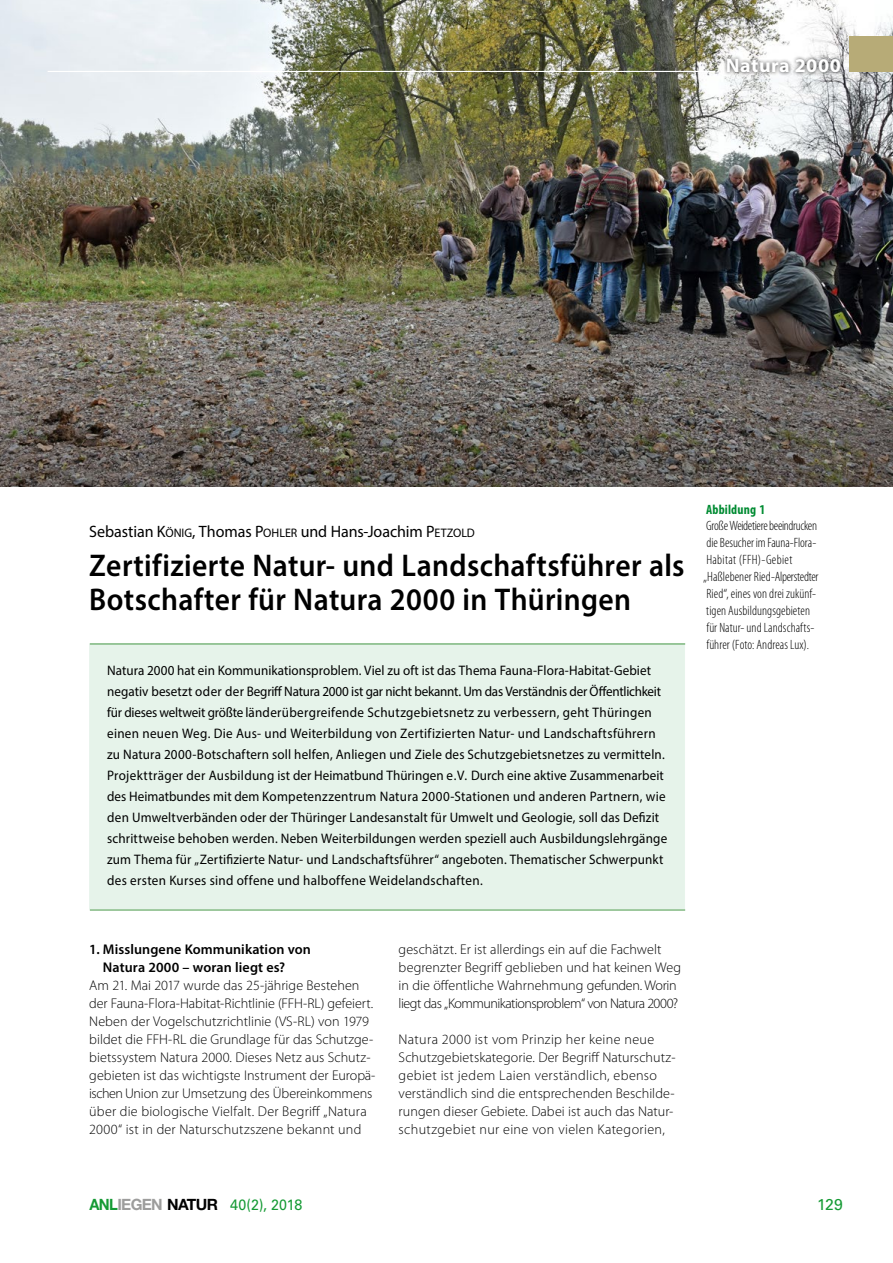
<style>
.page{position:relative;width:893px;height:1263px;background:#fff}
.page>*{position:absolute;margin:0;border:0;box-sizing:border-box;transform-origin:0 0}
.P7__Autor{font:600 31.5px/34.5px "Myriad Pro";letter-spacing:.01em;color:#000;scale:.94 1}
.t1{font:700 19.5px "Myriad Pro";letter-spacing:.025em;color:#fff}
.P7__Autor-2{font:16.5px "Myriad Pro";letter-spacing:-.005em;color:#000}
.t2{font:15.75px "Univers LT Std";color:#159a34}
.t3{font:15px "Univers LT Std";letter-spacing:-.005em;color:#159a34;scale:.95 1}
.P1__Fließtext_2Sp{font:300 14.1px/18px "Myriad Pro";letter-spacing:.005em;color:#000}
.P1__Fließtext_2Sp-2{font:600 14.1px "Myriad Pro";letter-spacing:.01em;color:#000}
.P2__Zusammenfassung{font:13.8px/21px "Myriad Pro";letter-spacing:.015em;color:#000;scale:.95 1}
.P5__Bildlegende{font:300 condensed 13.5px/16.8px "Myriad Pro";letter-spacing:.005em;color:#000}
.P5__Bildlegende-2{font:700 condensed 13.5px "Myriad Pro";letter-spacing:.01em;color:#008b32}
.s1{font-style:inherit}
.s2{font-size:12.3px}
.s3{font-family:"Helvetica Neue";font-weight:700;font-size:15.6px}
.s4{font-family:"Helvetica Neue";font-weight:700;font-size:15.6px;color:#9d9d9c}
.s5{font-family:"Helvetica Neue";font-weight:700;font-size:15.6px;color:#000}
</style>
<div class="page">
<div style="left:89px;top:643px;width:596px;height:266px;background:#e6f3ea"></div>
<hr style="left:90px;top:643px;width:595px;height:1px;background:#5ba35b">
<hr style="left:90px;top:909px;width:595px;height:1px;background:#5ba35b">
<img style="left:0;top:0;width:893px;height:486px">
<div style="left:850px;top:36px;width:43px;height:36px;background:#b7ab77"></div>
<div style="left:723px;top:54px;width:121px;height:21px;background:#000;opacity:.75"></div>
<hr style="left:48px;top:71px;width:667px;height:1px;background:#fff">
<h2 class="t1" style="left:726px;top:53px;width:117px">Natura 2000</h2>
<p class="P7__Autor-2" style="left:89px;top:521px;width:387px">Sebastian <span class="s1">K</span><span class="s2">ÖNIG</span>, Thomas <span class="s1">P</span><span class="s2">OH LER</span> und Hans-Joachim <span class="s1">P</span><span class="s2">ETZOLD</span></p>
<p class="P7__Autor" style="left:89px;top:547px;width:635px">Zertifizierte Natur- und Landschaftsführer als<br>Botschafter für Natura 2000 in Thüringen</p>
<p class="P2__Zusammenfassung" style="left:107px;top:660px;width:591px">Natura 2000 hat ein Kommunikationsproblem. Viel zu oft ist das Thema Fauna-Flora-Habitat-Gebiet negativ besetzt oder der Begriff Natura 2000 ist gar nicht bekannt. Um das Verständnis der Öffentlichkeit für dieses weltweit größte länderübergreifende Schutzgebietsnetz zu verbessern, geht Thüringen einen neuen Weg. Die Aus- und Weiterbildung von Zertifizierten Natur- und Landschaftsführern zu Natura 2000-Botschaftern soll helfen, Anliegen und Ziele des Schutzgebietsnetzes zu vermitteln.<br>Projektträger der Ausbildung ist der Heimatbund Thüringen e.V. Durch eine aktive Zusammenarbeit des Heimatbundes mit dem Kompetenzzentrum Natura 2000-Stationen und anderen Partnern, wie den Umweltverbänden oder der Thüringer Landesanstalt für Umwelt und Geologie, soll das Defizit schrittweise behoben werden. Neben Weiterbildungen werden speziell auch Ausbildungslehrgänge zum Thema für „Zertifizierte Natur- und Landschaftsführer“ angeboten. Thematischer Schwerpunkt des ersten Kurses sind offene und halboffene Weidelandschaften.</p>
<p class="P5__Bildlegende-2" style="left:706px;top:501px;width:61px">Abbildung 1</p>
<p class="P5__Bildlegende" style="left:703px;top:517px;width:117px">Große Weidetiere beeindrucken die Besucher im Fauna-Flora-<br>Habitat (FFH)-Gebiet „Haßlebener Ried-Alperstedter<br>Ried“, eines von drei zukünf&shy;tigen Ausbildungsgebieten für Natur- und Landschafts&shy;führer (Foto: Andreas Lux).</p>
<p class="P1__Fließtext_2Sp-2" style="left:89px;top:940px;width:223px">1. Misslungene Kommunikation von</p>
<p class="P1__Fließtext_2Sp-2" style="left:103px;top:958px;width:184px">Natura 2000 – woran liegt es?</p>
<p class="P1__Fließtext_2Sp" style="left:89px;top:976px;width:272px">Am 21. Mai 2017 wurde das 25-jährige Bestehen</p>
<p class="P1__Fließtext_2Sp" style="left:89px;top:994px;width:285px">der Fauna-Flora-Habitat-Richtlinie (FFH-RL) gefeiert.</p>
<p class="P1__Fließtext_2Sp" style="left:89px;top:1012px;width:281px">Neben der Vogelschutzrichtlinie (VS-RL) von 1979</p>
<p class="P1__Fließtext_2Sp" style="left:89px;top:1030px;width:286px">bildet die FFH-RL die Grundlage für das Schutzge-</p>
<p class="P1__Fließtext_2Sp" style="left:89px;top:1048px;width:283px">bietssystem Natura 2000. Dieses Netz aus Schutz-</p>
<p class="P1__Fließtext_2Sp" style="left:89px;top:1066px;width:287px">gebieten ist das wichtigste Instrument der Europä-</p>
<p class="P1__Fließtext_2Sp" style="left:89px;top:1084px;width:285px">ischen Union zur Umsetzung des Übereinkommens</p>
<p class="P1__Fließtext_2Sp" style="left:89px;top:1102px;width:279px">über die biologische Vielfalt. Der Begriff „Natura</p>
<p class="P1__Fließtext_2Sp" style="left:89px;top:1120px;width:274px">2000“ ist in der Naturschutzszene bekannt und</p>
<p class="P1__Fließtext_2Sp" style="left:399px;top:940px;width:284px">geschätzt. Er ist allerdings ein auf die Fachwelt begrenzter Begriff geblieben und hat keinen Weg in die öffentliche Wahrnehmung gefunden. Worin liegt das „Kommunikationsproblem“ von Natura 2000?</p>
<p class="P1__Fließtext_2Sp" style="left:399px;top:1030px;width:278px">Natura 2000 ist vom Prinzip her keine neue Schutzgebietskategorie. Der Begriff Naturschutz&shy;gebiet ist jedem Laien verständlich, ebenso verständlich sind die entsprechenden Beschilde&shy;rungen dieser Gebiete. Dabei ist auch das Natur&shy;schutzgebiet nur eine von vielen Kategorien,</p>
<p class="t3" style="left:89px;top:1196px;width:226px"><span class="s3">ANL</span><span class="s4">IEGEN</span> <span class="s5">NATUR</span> 40(2), 2018</p>
<p class="t2" style="left:817px;top:1195px;width:27px">129</p>
</div>
